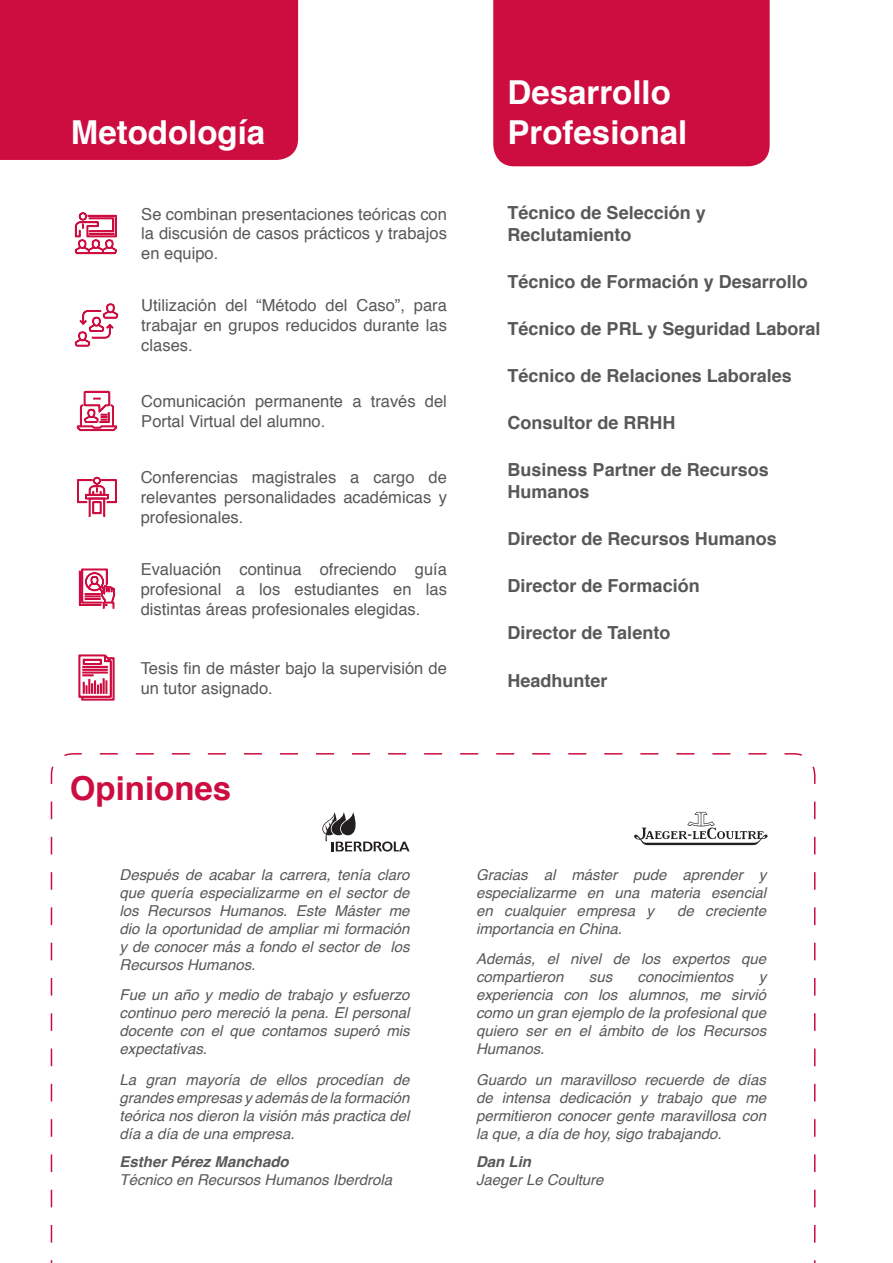
<style>
.page{position:relative;width:893px;height:1263px;background:#fff}
.page>*{position:absolute;margin:0;border:0;box-sizing:border-box;transform-origin:0 0}
.Titulo{font:700 33px/39.6px "Helvetica";color:#fff}
.Titulo-2{font:700 33px "Helvetica";color:#cd0d40}
.Bullets_Título{font:700 18px/21.6px "Helvetica";color:#57585a}
.Contenido{font:16.5px/19.8px "Helvetica";color:#57585a;text-align:justify}
.Contenido-2{font:italic 15px/18px "Helvetica";color:#57585a;text-align:justify}
.Contenido-3{font:italic 700 15px "Helvetica";color:#57585a}
</style>
<div class="page">
<div style="left:0;top:0;width:298px;height:160px;background:#cd0d40"></div>
<svg style="left:50px;top:753px;width:766px;height:510px"></svg>
<svg style="left:322px;top:812px;width:88px;height:39px"></svg>
<svg style="left:633px;top:812px;width:135px;height:33px"></svg>
<svg style="left:77px;top:476px;width:40px;height:41px"></svg>
<svg style="left:74px;top:303px;width:45px;height:44px"></svg>
<svg style="left:78px;top:654px;width:37px;height:47px"></svg>
<svg style="left:74px;top:212px;width:43px;height:43px"></svg>
<svg style="left:78px;top:568px;width:38px;height:41px"></svg>
<svg style="left:76px;top:390px;width:42px;height:42px"></svg>
<div style="left:493px;top:0;width:277px;height:166px;background:#cd0d40"></div>
<p class="Titulo" style="left:71px;top:113px;width:196px">Metodología</p>
<p class="Contenido" style="left:141px;top:204px;width:307px">Se combinan presentaciones teóricas con la discusión de casos prácticos y trabajos en equipo.</p>
<p class="Contenido" style="left:141px;top:296px;width:307px">Utilización del “Método del Caso”, para trabajar en grupos reducidos durante las clases.</p>
<p class="Contenido" style="left:141px;top:392px;width:307px">Comunicación permanente a través del<br>Portal Virtual del alumno.</p>
<p class="Contenido" style="left:141px;top:468px;width:308px">Conferencias magistrales a cargo de relevantes personalidades académicas y profesionales.</p>
<p class="Contenido" style="left:141px;top:560px;width:308px">Evaluación continua ofreciendo guía profesional a los estudiantes en las distintas áreas profesionales elegidas.</p>
<p class="Contenido" style="left:141px;top:659px;width:308px">Tesis fin de máster bajo la supervisión de un tutor asignado.</p>
<p class="Titulo" style="left:508px;top:73px;width:181px">Desarrollo<br>Profesional</p>
<p class="Bullets_Título" style="left:508px;top:202px;width:200px">Técnico de Selección y<br>Reclutamiento</p>
<p class="Bullets_Título" style="left:508px;top:271px;width:302px">Técnico de Formación y Desarrollo</p>
<p class="Bullets_Título" style="left:508px;top:318px;width:314px">Técnico de PRL y Seguridad Laboral</p>
<p class="Bullets_Título" style="left:508px;top:365px;width:286px">Técnico de Relaciones Laborales</p>
<p class="Bullets_Título" style="left:508px;top:412px;width:169px">Consultor de RRHH</p>
<p class="Bullets_Título" style="left:508px;top:460px;width:263px">Business Partner de Recursos<br>Humanos</p>
<p class="Bullets_Título" style="left:508px;top:528px;width:271px">Director de Recursos Humanos</p>
<p class="Bullets_Título" style="left:508px;top:575px;width:194px">Director de Formación</p>
<p class="Bullets_Título" style="left:508px;top:622px;width:164px">Director de Talento</p>
<p class="Bullets_Título" style="left:508px;top:670px;width:102px">Headhunter</p>
<p class="Titulo-2" style="left:70px;top:762px;width:163px">Opiniones</p>
<p class="Contenido-2" style="left:120px;top:866px;width:292px">Después de acabar la carrera, tenía claro que quería especializarme en el sector de los Recursos Humanos. Este Máster me dio la oportunidad de ampliar mi formación y de conocer más a fondo el sector de los Recursos Humanos.</p>
<p class="Contenido-2" style="left:120px;top:986px;width:292px">Fue un año y medio de trabajo y esfuerzo continuo pero mereció la pena. El personal docente con el que contamos superó mis expectativas.</p>
<p class="Contenido-2" style="left:120px;top:1071px;width:292px">La gran mayoría de ellos procedían de grandes empresas y además de la formación teórica nos dieron la visión más practica del día a día de una empresa.</p>
<p class="Contenido-3" style="left:120px;top:1149px;width:171px">Esther Pérez Manchado</p>
<p class="Contenido-2" style="left:120px;top:1171px;width:274px">Técnico en Recursos Humanos Iberdrola</p>
<p class="Contenido-2" style="left:476px;top:866px;width:292px">Gracias al máster pude aprender y especializarme en una materia esencial en cualquier empresa y</p>
<p class="Contenido-2" style="left:677px;top:902px;width:91px">de creciente</p>
<p class="Contenido-2" style="left:476px;top:920px;width:147px">importancia en China.</p>
<p class="Contenido-2" style="left:476px;top:950px;width:292px">Además, el nivel de los expertos que compartieron</p>
<p class="Contenido-2" style="left:589px;top:968px;width:25px">sus</p>
<p class="Contenido-2" style="left:637px;top:968px;width:97px">conocimientos</p>
<p class="Contenido-2" style="left:476px;top:968px;width:292px;text-indent:283px">y experiencia con los alumnos, me sirvió como un gran ejemplo de la profesional que quiero ser en el ámbito de los Recursos Humanos.</p>
<p class="Contenido-2" style="left:476px;top:1071px;width:292px">Guardo un maravilloso recuerde de días de intensa dedicación y trabajo que me permitieron conocer gente maravillosa con la que, a día de hoy, sigo trabajando.</p>
<p class="Contenido-3" style="left:476px;top:1149px;width:57px">Dan Lin</p>
<p class="Contenido-2" style="left:476px;top:1171px;width:129px">Jaeger Le Coulture</p>
</div>
